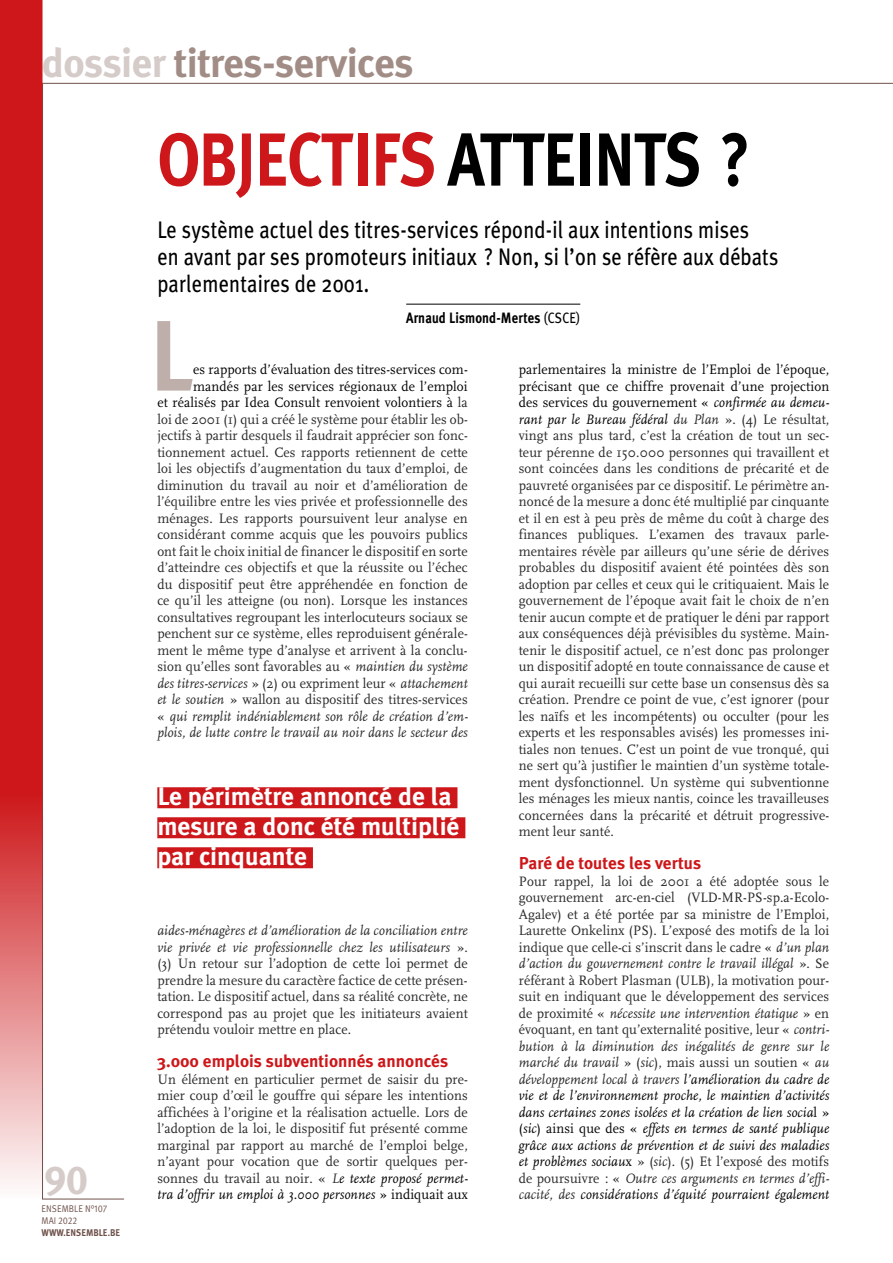
<style>
.page{position:relative;width:893px;height:1263px;background:#fff}
.page>*{position:absolute;margin:0;border:0;box-sizing:border-box;transform-origin:0 0}
.t1{font:700 100.05px "Meta Plus";color:#beafab;scale:.9 1}
.t2{font:700 75px "Meta Plus";color:#000;scale:.85 1}
.t3{font:700 75px "Meta Plus";color:#cd171a;scale:.85 1}
.t4{font:700 40.5px "Meta Plus";letter-spacing:-.015em;color:#a28d86}
.t5{font:40.5px "Meta Plus Bold Caps";color:#d5cbc9}
.t6{font:700 25.5px/30px "Meta Plus";color:#fff}
.t7{font:24px/27px "Meta Plus";letter-spacing:.01em;color:#000;scale:.85 1}
.t8{font:700 17.25px "Meta Plus";color:#cd171a}
.t9{font:700 15px "Meta Plus";letter-spacing:.01em;color:#000;scale:.85 1}
.t10{font:14.25px/16.5px "FF Scala";letter-spacing:.01em;color:#272727;text-align:justify;scale:.95 1}
.t11{font:9.75px/12px "Meta Pro";letter-spacing:.01em;color:#6f524b;scale:.9 1}
.t12{font:700 9.75px "Meta Plus";color:#6f524b;scale:.9 1}
.s1{color:#d5cbc9}
.s2{color:#cd171a}
.s3{font-weight:400}
.s4{color:#000}
.s5{font-style:italic}
.s6{font-style:italic;color:#000}
</style>
<div class="page">
<svg style="left:0;top:0;width:43px;height:1199px;background:#d33d40"></svg>
<hr style="left:406px;top:304px;width:174px;height:1px;background:#000">
<div style="left:157px;top:787px;width:300px;height:21px;background:#cd171a"></div>
<div style="left:157px;top:817px;width:308px;height:21px;background:#cd171a"></div>
<div style="left:157px;top:847px;width:156px;height:21px;background:#cd171a"></div>
<h3 class="t4" style="left:42px;top:39px;width:373px"><span class="s1">dossier</span> titres-services</h3>
<h3 class="t5" style="left:45px;top:1156px;width:45px">90</h3>
<p class="t11" style="left:42px;top:1203px;width:75px">ENSEMBLE N°107<br>MAI 2022</p>
<p class="t12" style="left:41px;top:1227px;width:89px">www.ensemble.be</p>
<h2 class="t3" style="left:157px;top:116px;width:149px">Objectif</h2>
<h2 class="t2" style="left:399px;top:116px;width:92px"><span class="s2">s</span>attei</h2>
<h2 class="t2" style="left:594px;top:116px;width:186px">nts ?</h2>
<h3 class="t7" style="left:157px;top:216px;width:732px">Le système actuel des titres-services répond-il aux intentions mises<br>en avant par ses promoteurs initiaux ? Non, si l’on se réfère aux débats parlementaires de 2001.</h3>
<p class="t9" style="left:406px;top:310px;width:206px">Arnaud Lismond-Mertes <span class="s3">(CSCE)</span></p>
<h1 class="t1" style="left:150px;top:298px;width:41px">L</h1>
<p class="t10" style="left:157px;top:361px;width:328px;text-align:right"><span class="s4">es rapports d’évaluation des titres-services com&shy;mandés par les services régionaux de l’emploi<br>et réalisés par Idea Consult renvoient volontiers à</span> la loi de 2001 (1) qui a créé le système pour établir les ob&shy;jectifs à partir desquels il faudrait apprécier son fonc&shy;tionnement actuel. Ces rapports retiennent de cette loi les objectifs d’augmentation du taux d’emploi, de diminution du travail au noir et d’amélioration de l’équilibre entre les vies privée et professionnelle des ménages. Les rapports poursuivent leur analyse en considérant comme acquis que les pouvoirs publics ont fait le choix initial de financer le dispositif en sorte d’atteindre ces objectifs et que la réussite ou l’échec du dispositif peut être appréhendée en fonction de ce qu’il les atteigne (ou non). Lorsque les instances consultatives regroupant les interlocuteurs sociaux se penchent sur ce système, elles reproduisent générale&shy;ment le même type d’analyse et arrivent à la conclu&shy;sion qu’elles sont favorables au « <span class="s5">maintien du système des titres-services</span> » (2) ou expriment leur « <span class="s5">attachement et le soutien</span> » wallon au dispositif des titres-services « <span class="s5">qui remplit indéniablement son rôle de création d’em&shy;plois, de lutte contre le travail au noir dans le secteur des</span></p>
<p class="t10" style="left:519px;top:361px;width:328px"><span class="s4">parlementaires la ministre de l’Emploi de l’époque, précisant que ce chiffre provenait d’une projection des services du gouvernement «</span> <span class="s6">confirmée au demeu&shy;rant par le Bureau fédéral</span> <span class="s5">du Plan</span> ». (4) Le résultat, vingt ans plus tard, c’est la création de tout un sec&shy;teur pérenne de 150.000 personnes qui travaillent et sont coincées dans les conditions de précarité et de pauvreté organisées par ce dispositif. Le périmètre an&shy;noncé de la mesure a donc été multiplié par cinquante et il en est à peu près de même du coût à charge des finances publiques. L’examen des travaux parle&shy;mentaires révèle par ailleurs qu’une série de dérives probables du dispositif avaient été pointées dès son adoption par celles et ceux qui le critiquaient. Mais le gouvernement de l’époque avait fait le choix de n’en tenir aucun compte et de pratiquer le déni par rapport aux conséquences déjà prévisibles du système. Main&shy;tenir le dispositif actuel, ce n’est donc pas prolonger un dispositif adopté en toute connaissance de cause et qui aurait recueilli sur cette base un consensus dès sa création. Prendre ce point de vue, c’est ignorer (pour les naïfs et les incompétents) ou occulter (pour les experts et les responsables avisés) les promesses ini&shy;tiales non tenues. C’est un point de vue tronqué, qui ne sert qu’à justifier le maintien d’un système totale&shy;ment dysfonctionnel. Un système qui subventionne les ménages les mieux nantis, coince les travailleuses concernées dans la précarité et détruit progressive&shy;ment leur santé.</p>
<p class="t8" style="left:519px;top:853px;width:184px">Paré de toutes les vertus</p>
<p class="t10" style="left:519px;top:873px;width:328px">Pour rappel, la loi de 2001 a été adoptée sous le gouvernement arc-en-ciel (VLD-MR-PS-sp.a-Ecolo-Agalev) et a été portée par sa ministre de l’Emploi, Laurette Onkelinx (PS). L’exposé des motifs de la loi indique que celle-ci s’inscrit dans le cadre « <span class="s5">d’un plan d’action du gouvernement contre le travail illégal</span> ». Se référant à Robert Plasman (ULB), la motivation pour&shy;suit en indiquant que le développement des services de proximité « <span class="s5">nécessite une intervention étatique</span> » en évoquant, en tant qu’externalité positive, leur « <span class="s5">contri&shy;bution à la diminution des inégalités de genre sur le marché du travail</span> » (<span class="s5">sic</span>), mais aussi un soutien « <span class="s5">au développement local à travers</span> <span class="s6">l’amélioration du cadre de vie et de l’environnement proche, le maintien d’activités dans certaines zones isolées et la création de lien socia</span><span class="s4">l » (</span><span class="s6">sic</span><span class="s4">) ainsi que des «</span> <span class="s6">effets en termes de santé publique grâce aux actions de prévention et de suivi des maladies et problèmes sociau</span><span class="s4">x</span> » (<span class="s5">sic</span>). (5) Et l’exposé des motifs de poursuivre : « <span class="s5">Outre ces arguments en termes d’effi&shy;cacité, des</span> <span class="s6">considérations d’équité pourraient également</span></p>
<h3 class="t6" style="left:157px;top:781px;width:304px">Le périmètre annoncé de la mesure a donc été multiplié par cinquante</h3>
<p class="t10" style="left:157px;top:922px;width:328px"><span class="s5">aides-ménagères et d’amélioration de la conciliation entre vie privée et vie professionnelle chez les utilisateurs</span> ». (3) Un retour sur l’adoption de cette loi permet de prendre la mesure du caractère factice de cette présen&shy;tation. Le dispositif actuel, dans sa réalité concrète, ne correspond pas au projet que les initiateurs avaient prétendu vouloir mettre en place.</p>
<p class="t8" style="left:157px;top:1051px;width:292px">3.000 emplois subventionnés annoncés</p>
<p class="t10" style="left:157px;top:1071px;width:328px">Un élément en particulier permet de saisir du pre&shy;mier coup d’œil le gouffre qui sépare les intentions affichées à l’origine et la réalisation actuelle. Lors de l’adoption de la loi, le dispositif fut présenté comme marginal par rapport au marché de l’emploi belge, n’ayant pour vocation que de sortir quelques per&shy;sonnes du travail au noir. « <span class="s5">L</span><span class="s6">e texte proposé permet&shy;tra d’offrir un emploi à 3.000 personnes</span> <span class="s4">» indiquait aux</span></p>
</div>
